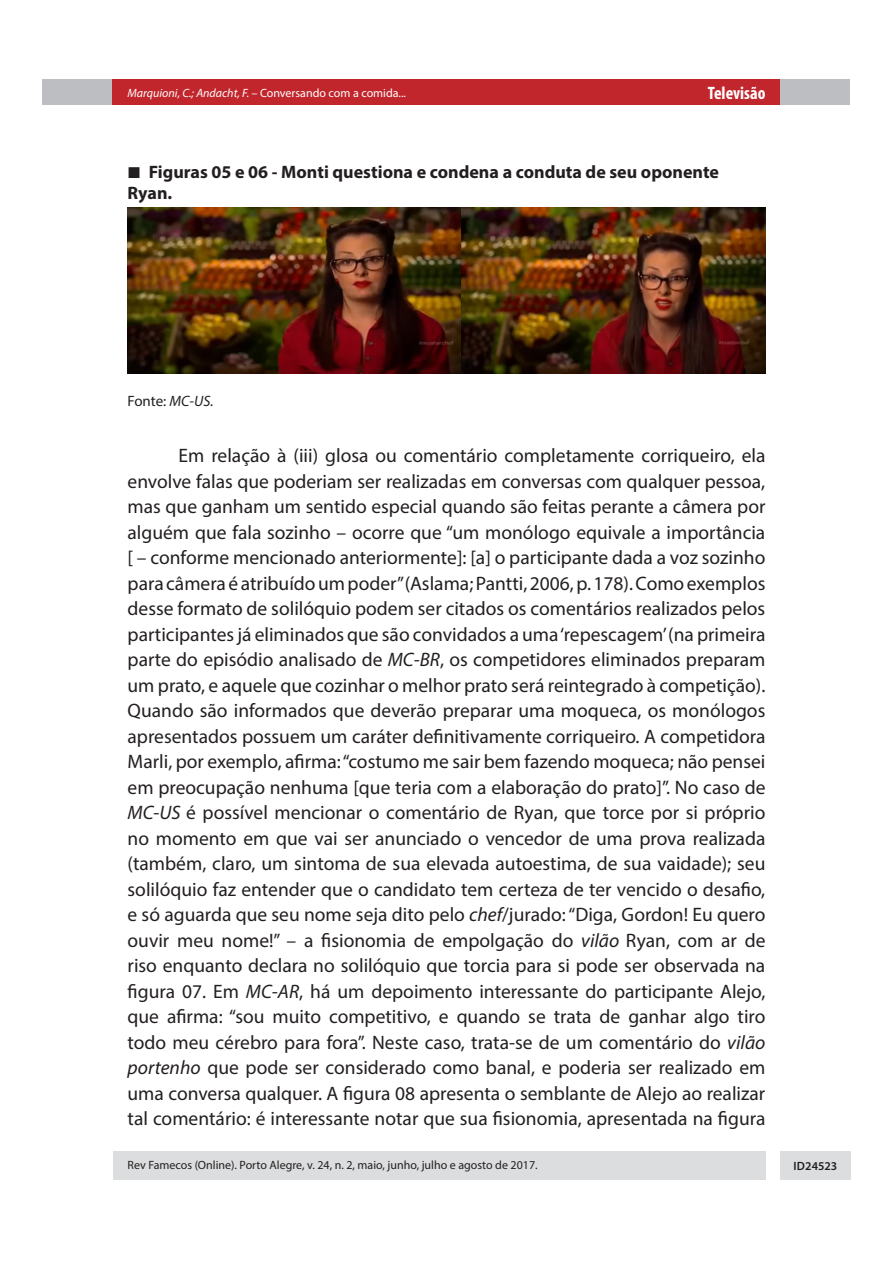
<style>
.page{position:relative;width:893px;height:1263px;background:#fff}
.page>*{position:absolute;margin:0;border:0;box-sizing:border-box;transform-origin:0 0}
.Interna_-_parágrafo{font:19.5px/25.5px "Myriad Pro";color:#231f20;text-align:justify}
.t1{font:700 18px/21.6px "Myriad Pro";color:#231f20}
.t2{font:700 condensed 18px "Myriad Pro";color:#fff}
.Interna_-_legenda__a{font:15px "Myriad Pro";letter-spacing:-.005em;color:#231f20}
.t3{font:12px "Myriad Pro";color:#231f20}
.t4{font:italic 12px "Myriad Pro";color:#fff}
.t5{font:600 12px "Myriad Pro";color:#231f20}
.s1{font-style:normal}
.s2{font-style:italic}
</style>
<div class="page">
<div style="left:43px;top:80px;width:807px;height:25px;background:#bcbec2"></div>
<div style="left:113px;top:80px;width:667px;height:25px;background:#c2262d"></div>
<div style="left:780px;top:1151px;width:70px;height:28px;background:#dcddde"></div>
<div style="left:113px;top:1151px;width:652px;height:28px;background:#dcddde"></div>
<img style="left:128px;top:207px;width:333px;height:167px">
<img style="left:461px;top:207px;width:304px;height:167px">
<p class="t4" style="left:128px;top:85px;width:280px">Marquioni, C.; Andacht, F. – <span class="s1">Conversando com a comida...</span></p>
<p class="t2" style="left:708px;top:82px;width:59px">Televisão</p>
<p class="t1" style="left:128px;top:160px;width:593px;text-indent:21px">Figuras 05 e 06 - Monti questiona e condena a conduta de seu oponente<br>Ryan.</p>
<p class="Interna_-_legenda__a" style="left:128px;top:391px;width:87px">Fonte: <span class="s2">MC-US.</span></p>
<p class="Interna_-_parágrafo" style="left:128px;top:442px;width:639px;text-indent:51px">Em relação à (iii) glosa ou comentário completamente corriqueiro, ela envolve falas que poderiam ser realizadas em conversas com qualquer pessoa, mas que ganham um sentido especial quando são feitas perante a câmera por alguém que fala sozinho – ocorre que “um monólogo equivale a importância [ – conforme mencionado anteriormente]: [a] o participante dada a voz sozinho para câmera é atribuído um poder” (Aslama; Pantti, 2006, p. 178). Como exemplos desse formato de solilóquio podem ser citados os comentários realizados pelos participantes já eliminados que são convidados a uma ‘repescagem’ (na primeira parte do episódio analisado de <span class="s2">MC-BR</span>, os competidores eliminados preparam um prato, e aquele que cozinhar o melhor prato será reintegrado à competição).<br>Quando são informados que deverão preparar uma moqueca, os monólogos apresentados possuem um caráter definitivamente corriqueiro. A competidora Marli, por exemplo, afirma: “costumo me sair bem fazendo moqueca; não pensei em preocupação nenhuma [que teria com a elaboração do prato]”. No caso de <span class="s2">MC</span>-<span class="s2">US</span> é possível mencionar o comentário de Ryan, que torce por si próprio no momento em que vai ser anunciado o vencedor de uma prova realizada (também, claro, um sintoma de sua elevada autoestima, de sua vaidade); seu solilóquio faz entender que o candidato tem certeza de ter vencido o desafio, e só aguarda que seu nome seja dito pelo <span class="s2">chef</span>/jurado: “Diga, Gordon! Eu quero ouvir meu nome!” – a fisionomia de empolgação do <span class="s2">vilão</span> Ryan, com ar de riso enquanto declara no solilóquio que torcia para si pode ser observada na figura 07. Em <span class="s2">MC-AR</span>, há um depoimento interessante do participante Alejo, que afirma: “sou muito competitivo, e quando se trata de ganhar algo tiro todo meu cérebro para fora”. Neste caso, trata-se de um comentário do <span class="s2">vilão portenho</span> que pode ser considerado como banal, e poderia ser realizado em uma conversa qualquer. A figura 08 apresenta o semblante de Alejo ao realizar tal comentário: é interessante notar que sua fisionomia, apresentada na figura</p>
<p class="t3" style="left:128px;top:1158px;width:412px">Rev Famecos (Online). Porto Alegre, v. 24, n. 2, maio, junho, julho e agosto de 2017.</p>
<p class="t5" style="left:793px;top:1158px;width:45px">ID24523</p>
</div>
